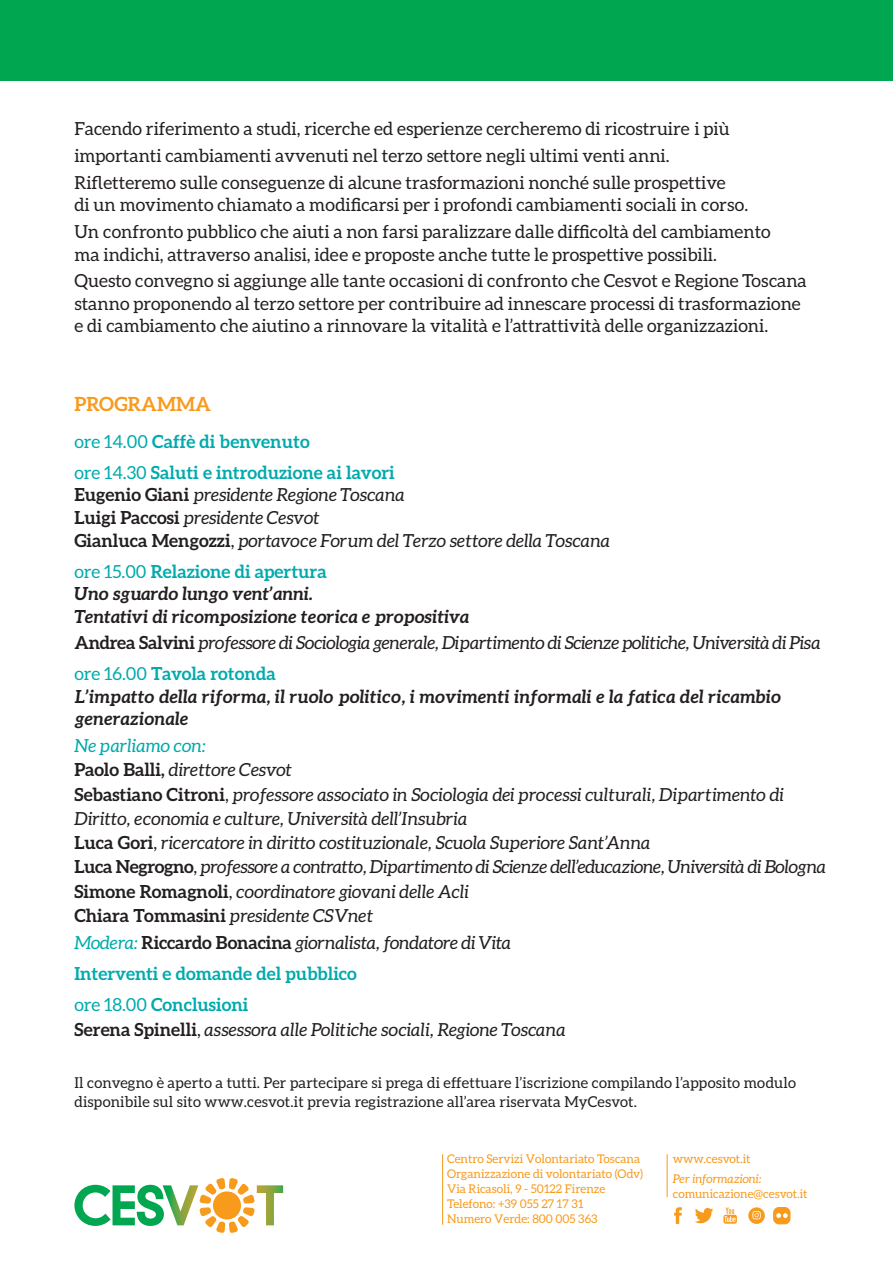
<style>
.page{position:relative;width:893px;height:1263px;background:#fff}
.page>*{position:absolute;margin:0;border:0;box-sizing:border-box;transform-origin:0 0}
.t1{font:700 19.5px "Aleo";color:#f89a1c}
.t2{font:18px/26.8px "Aleo";color:#231f20}
.t3{font:italic 18px/24.3px "Aleo";color:#231f20}
.t4{font:italic 700 18px/22.5px "Aleo";letter-spacing:.01em;color:#231f20}
.t5{font:700 18px/31px "Aleo";color:#00aaad}
.t6{font:italic 18px/30.9px "Aleo";letter-spacing:-.02em;color:#231f20}
.t7{font:15px/19.5px "Aleo";letter-spacing:.01em;color:#231f20}
.t8{font:12px/15px "Aleo";color:#f89a1c}
.t9{font:italic 12px "Aleo";color:#f89a1c}
.s1{font-weight:400}
.s2{font-weight:700;font-style:normal}
.s3{font-style:normal}
.s4{font-weight:400;font-style:normal;color:#00aaad}
.s5{font-style:normal;color:#00aaad}
.s6{font-weight:700;font-style:normal;color:#00aaad}
.s7{color:#00aaad}
.s8{font-weight:400;font-style:italic}
.s9{color:#231f20}
.s10{font-weight:400;font-style:italic;color:#231f20}
</style>
<div class="page">
<div style="left:0;top:0;width:893px;height:81px;background:#00a750"></div>
<svg style="left:74px;top:1178px;width:209px;height:55px"></svg>
<hr style="left:667px;top:1154px;width:1px;height:43px;background:#f89a1c">
<hr style="left:442px;top:1154px;width:1px;height:71px;background:#f89a1c">
<svg style="left:674px;top:1207px;width:8px;height:17px"></svg>
<svg style="left:695px;top:1208px;width:18px;height:15px"></svg>
<svg style="left:723px;top:1207px;width:14px;height:17px"></svg>
<svg style="left:748px;top:1207px;width:17px;height:17px"></svg>
<div style="left:774px;top:1207px;width:16px;height:17px;background:#f89a1c;border-radius:5px"></div>
<div style="left:774px;top:1207px;width:16px;height:17px;border:1px solid #f89a1c;border-radius:5px"></div>
<svg style="left:776px;top:1213px;width:12px;height:5px"></svg>
<p class="t2" style="left:74px;top:115px;width:657px">Facendo riferimento a studi, ricerche ed esperienze cercheremo di ricostruire i più importanti cambiamenti avvenuti nel terzo settore negli ultimi venti anni.<br>Rifletteremo sulle conseguenze di alcune trasformazioni nonché sulle prospettive</p>
<p class="t2" style="left:74px;top:191px;width:698px">di un movimento chiamato a modificarsi per i profondi cambiamenti sociali in corso.<br>Un confronto pubblico che aiuti a non farsi paralizzare dalle difficoltà del cambiamento</p>
<p class="t2" style="left:74px;top:241px;width:734px">ma indichi, attraverso analisi, idee e proposte anche tutte le prospettive possibili.<br>Questo convegno si aggiunge alle tante occasioni di confronto che Cesvot e Regione Toscana</p>
<p class="t2" style="left:74px;top:292px;width:728px;line-height:22.5px">stanno proponendo al terzo settore per contribuire ad innescare processi di trasformazione e di cambiamento che aiutino a rinnovare la vitalità e l’attrattività delle organizzazioni.</p>
<p class="t1" style="left:74px;top:393px;width:138px">PROGRAMMA</p>
<p class="t5" style="left:74px;top:426px;width:322px"><span class="s1">ore 14.00</span> Caffè di benvenuto<br><span class="s1">ore 14.30</span> Saluti e introduzione ai lavori</p>
<p class="t3" style="left:74px;top:484px;width:537px;line-height:22.5px"><span class="s2">Eugenio Giani</span> presidente Regione Toscana<br><span class="s2">Luigi Paccosi</span> presidente Cesvot<br><span class="s2">Gianluca Mengozzi</span><span class="s3">,</span> portavoce Forum del Terzo settore della Toscana</p>
<p class="t4" style="left:74px;top:559px;width:396px"><span class="s4">ore 15.00</span> <span class="s5">Relazione di apertura<br></span>Uno sguardo lungo vent’anni.<br>Tentativi di ricomposizione teorica e propositiva</p>
<p class="t6" style="left:74px;top:627px;width:748px"><span class="s2">Andrea Salvini</span> professore di Sociologia generale, Dipartimento di Scienze politiche, Università di Pisa <span class="s5">ore 16.00</span> <span class="s6">Tavola rotonda</span></p>
<p class="t4" style="left:74px;top:685px;width:708px">L’impatto della riforma, il ruolo politico, i movimenti informali e la fatica del ricambio generazionale</p>
<p class="t3" style="left:74px;top:733px;width:753px"><span class="s7">Ne parliamo con:<br></span><span class="s2">Paolo Balli,</span> direttore Cesvot<br><span class="s2">Sebastiano Citroni</span><span class="s3">,</span> professore associato in Sociologia dei processi culturali, Dipartimento di Diritto, economia e culture, Università dell’Insubria<br><span class="s2">Luca Gori</span><span class="s3">,</span> ricercatore in diritto costituzionale, Scuola Superiore Sant’Anna<br><span class="s2">Luca Negrogno</span><span class="s3">,</span> professore a contratto, Dipartimento di Scienze dell’educazione, Università di Bologna <span class="s2">Simone Romagnoli</span><span class="s3">,</span> coordinatore giovani delle Acli<br><span class="s2">Chiara Tommasini</span> presidente CSVnet</p>
<p class="t5" style="left:74px;top:927px;width:438px"><span class="s8">Modera:</span> <span class="s9">Riccardo Bonacina</span> <span class="s10">giornalista, fondatore di Vita<br></span>Interventi e domande del pubblico<br><span class="s1">ore 18.00</span> Conclusioni</p>
<p class="t3" style="left:74px;top:1017px;width:493px"><span class="s2">Serena Spinelli</span><span class="s3">,</span> assessora alle Politiche sociali, Regione Toscana</p>
<p class="t7" style="left:74px;top:1072px;width:723px">Il convegno è aperto a tutti. Per partecipare si prega di effettuare l’iscrizione compilando l’apposito modulo disponibile sul sito www.cesvot.it previa registrazione all’area riservata MyCesvot.</p>
<p class="t8" style="left:447px;top:1151px;width:197px">Centro Servizi Volontariato Toscana<br>Organizzazione di volontariato (Odv)<br>Via Ricasoli, 9 - 50122 Firenze<br>Telefono: +39 055 27 17 31<br>Numero Verde: 800 005 363</p>
<p class="t8" style="left:673px;top:1151px;width:79px">www.cesvot.it</p>
<p class="t9" style="left:673px;top:1171px;width:91px">Per informazioni:</p>
<p class="t8" style="left:673px;top:1186px;width:136px">comunicazione@cesvot.it</p>
</div>
